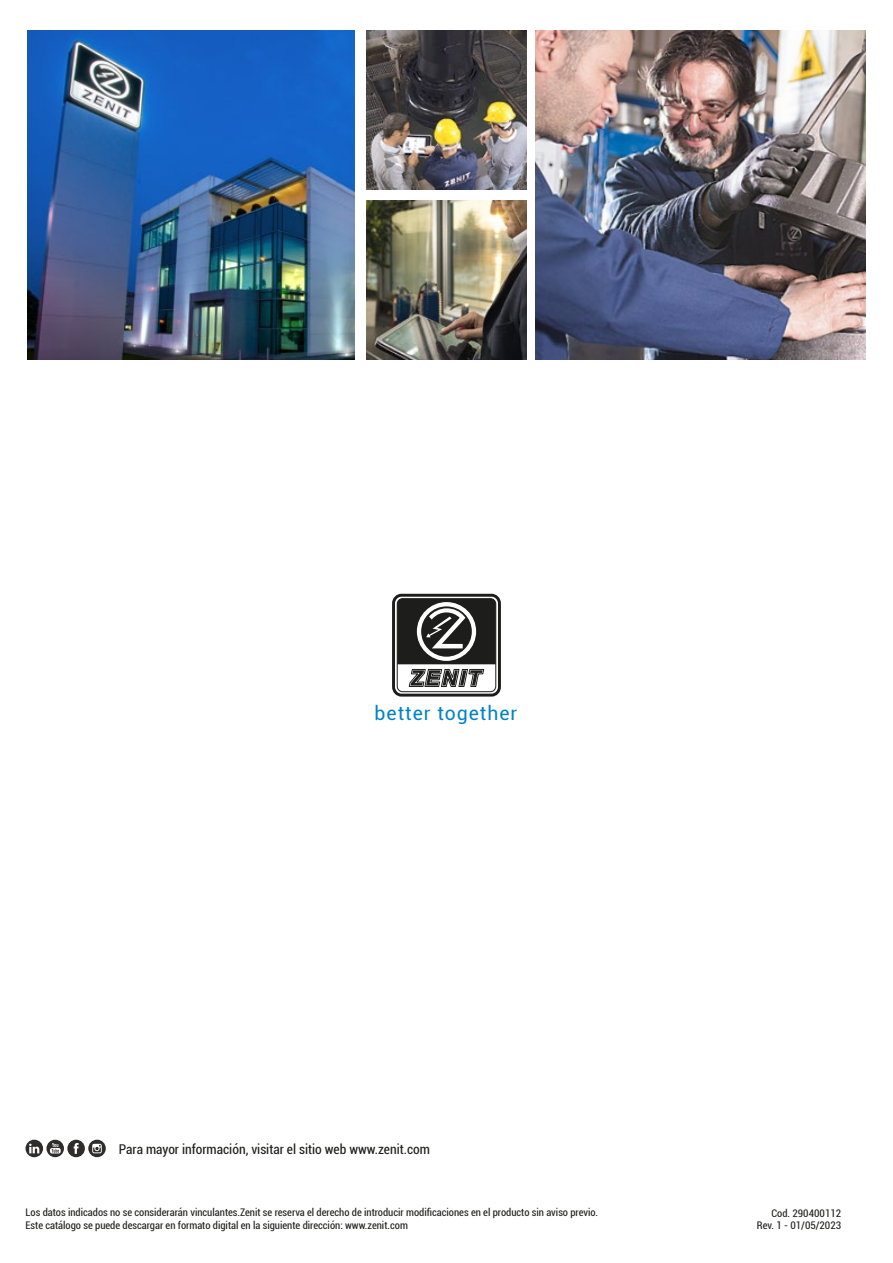
<style>
.page{position:relative;width:893px;height:1263px;background:#fff}
.page>*{position:absolute;margin:0;border:0;box-sizing:border-box;transform-origin:0 0}
.t1{font:19.35px "Roboto";letter-spacing:.05em;color:#0082c7}
.t2{font:condensed 13.5px "Roboto";color:#1d1d1b}
.t3{font:condensed 10.5px/12.6px "Roboto";color:#1d1d1b;text-align:right}
</style>
<div class="page">
<svg style="left:394px;top:595px;width:105px;height:100px"></svg>
<div style="left:392px;top:594px;width:109px;height:102px;border:3px solid #1d1d1b;border-radius:8px"></div>
<div style="left:397px;top:598px;width:99px;height:94px;border:1px solid #1d1d1b;border-radius:5px"></div>
<svg style="left:397px;top:599px;width:99px;height:88px"></svg>
<img style="left:27px;top:30px;width:327px;height:330px">
<img style="left:536px;top:30px;width:329px;height:330px">
<img style="left:367px;top:30px;width:159px;height:159px">
<img style="left:367px;top:201px;width:159px;height:159px">
<svg style="left:26px;top:1140px;width:80px;height:17px"></svg>
<h1 class="t1" style="left:375px;top:700px;width:144px">better together</h1>
<p class="t2" style="left:119px;top:1140px;width:313px">Para mayor información, visitar el sitio web www.zenit.com</p>
<p class="t3" style="left:26px;top:1206px;width:574px;text-align:left">Los datos indicados no se considerarán vinculantes.Zenit se reserva el derecho de introducir modificaciones en el producto sin aviso previo.<br>Este catálogo se puede descargar en formato digital en la siguiente dirección: www.zenit.com</p>
<p class="t3" style="left:757px;top:1206px;width:86px">Cod. 290400112<br>Rev. 1 - 01/05/2023</p>
</div>
